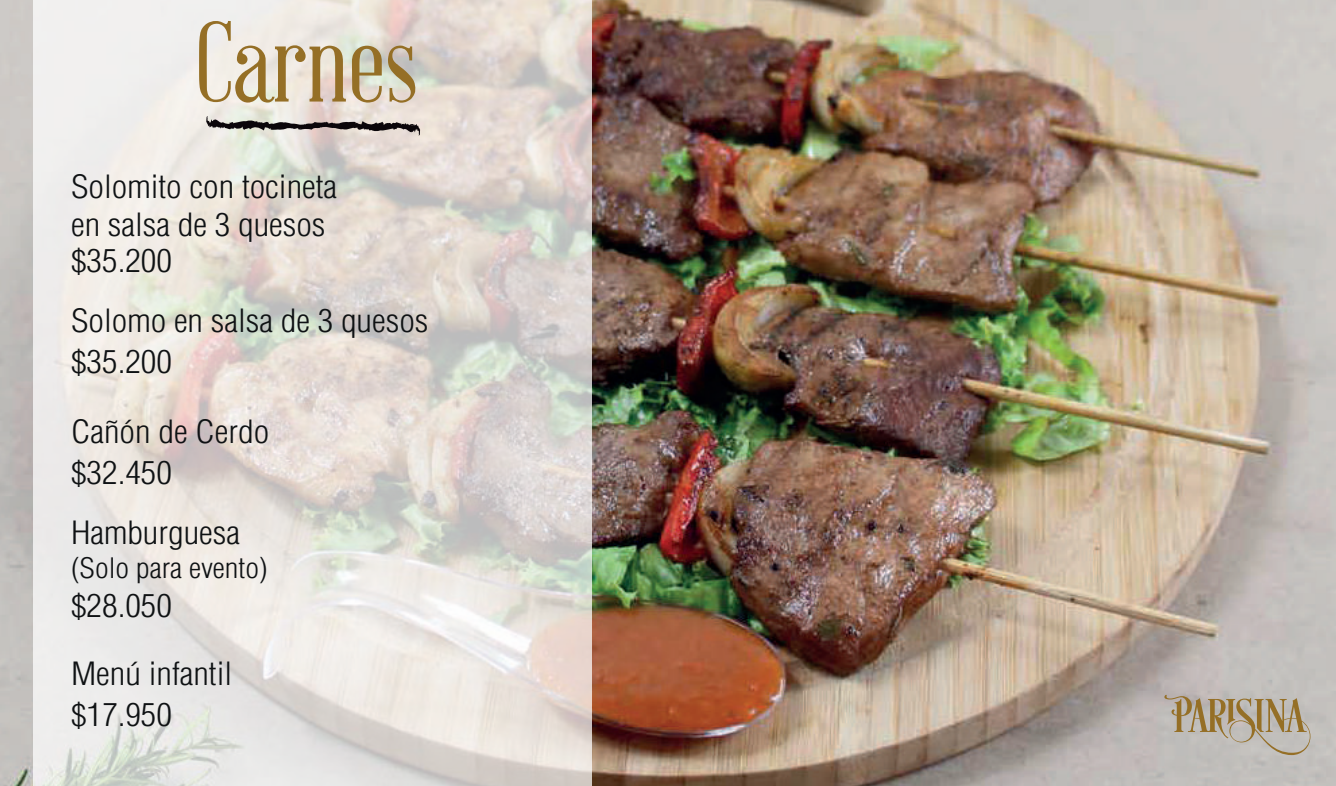
<style>
.page{position:relative;width:1336px;height:786px;background:#fff}
.page>*{position:absolute;margin:0;border:0;box-sizing:border-box;transform-origin:0 0}
.t1{font:112.5px "Abraham Lincoln";color:#956f26}
.t2{font:300 condensed 31.25px/36.6px "Helvetica";color:#0f1214;scale:1.12 1}
.t3{font:300 condensed 27.5px "Helvetica";color:#0f1214;scale:1.12 1}
</style>
<div class="page">
<img style="left:0;top:0;width:1335px;height:785px">
<svg style="left:34px;top:0;width:558px;height:785px;background:#e4dfda"></svg>
<svg style="left:206px;top:116px;width:214px;height:20px;background:#a6a09b"></svg>
<svg style="left:1163px;top:694px;width:147px;height:60px;background:#b6ab99"></svg>
<h1 class="t1" style="left:196px;top:4px;width:224px">Carnes</h1>
<p class="t2" style="left:71px;top:168px;width:239px">Solomito con tocineta en salsa de 3 quesos $35.200</p>
<p class="t2" style="left:71px;top:300px;width:320px;line-height:40.2px">Solomo en salsa de 3 quesos $35.200</p>
<p class="t2" style="left:71px;top:411px;width:178px;line-height:40.2px">Cañón de Cerdo $32.450</p>
<p class="t2" style="left:71px;top:514px;width:152px">Hamburguesa</p>
<p class="t3" style="left:71px;top:550px;width:177px">(Solo para evento)</p>
<p class="t2" style="left:71px;top:571px;width:145px;line-height:68px">$28.050<br>Menú infantil</p>
<p class="t2" style="left:71px;top:695px;width:92px">$17.950</p>
</div>
